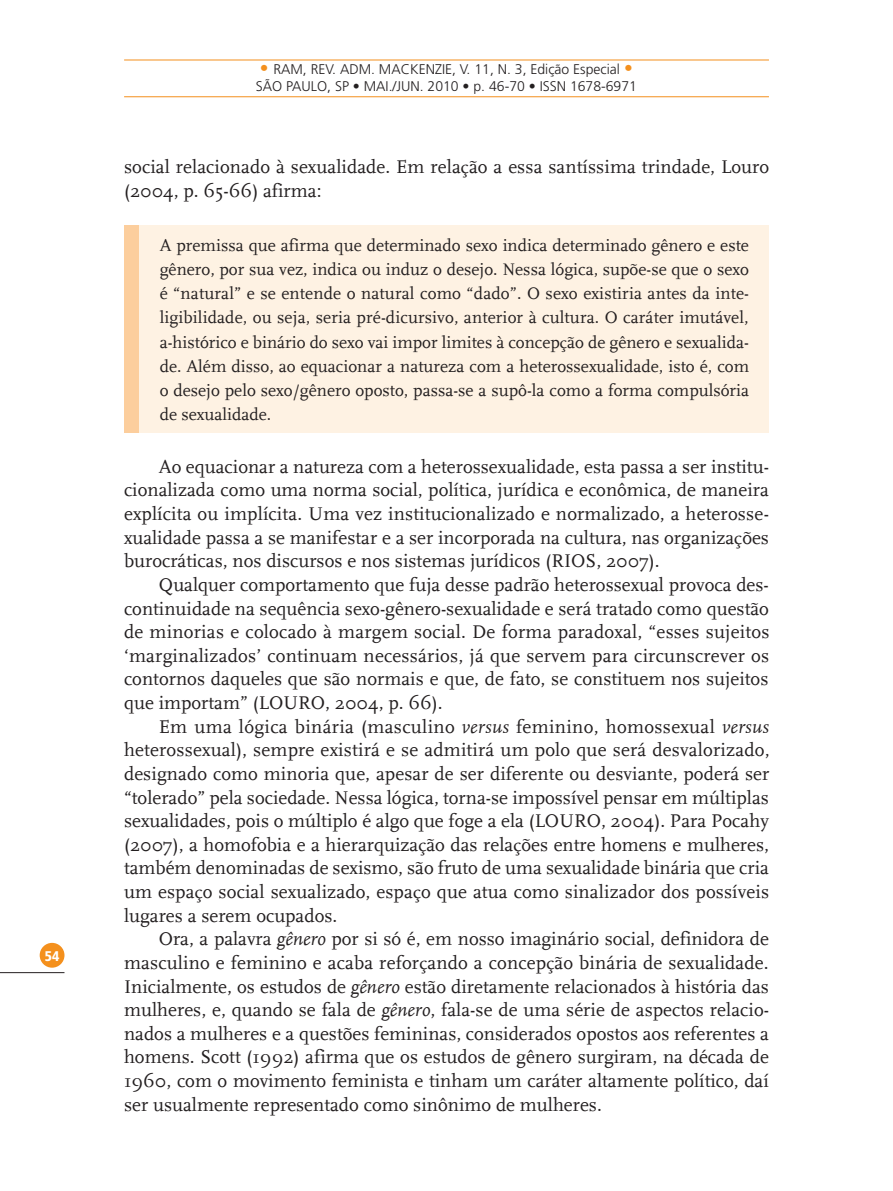
<style>
.page{position:relative;width:893px;height:1191px;background:#fff}
.page>*{position:absolute;margin:0;border:0;box-sizing:border-box;transform-origin:0 0}
.t1{font:19.25px/23.6px "FF Scala Definitive";color:#231f20;text-align:justify}
.t2{font:17.5px/24.2px "FF Scala Definitive";color:#231f20;text-align:justify}
.t3{font:300 14px/16.8px "Frutiger LT Std";color:#231f20}
.t4{font:900 condensed 14px "Frutiger LT Std";color:#fff}
.s1{font-size:17.5px;color:#f4901d}
.s2{font-style:italic}
</style>
<div class="page">
<div style="left:40px;top:943px;width:24px;height:24px;background:#f4901d;border-radius:50%"></div>
<hr style="left:0;top:972px;width:64px;height:1px;background:#231f20">
<hr style="left:124px;top:96px;width:645px;height:1px;background:#f4901d">
<hr style="left:124px;top:60px;width:645px;height:1px;background:#f4901d">
<div style="left:124px;top:225px;width:16px;height:207px;background:#fcce9d"></div>
<div style="left:140px;top:225px;width:629px;height:207px;background:#fef2e3"></div>
<p class="t4" style="left:45px;top:947px;width:16px">54</p>
<p class="t3" style="left:256px;top:61px;width:383px"><span class="s1">•</span> RAM, REV. ADM. MACKENZIE, V. 11, N. 3, Edição Especial <span class="s1">•<br></span>SÃO PAULO, SP • MAI./JUN. 2010 • p. 46-70 • ISSN 1678-6971</p>
<p class="t1" style="left:124px;top:155px;width:647px;line-height:24.2px">social relacionado à sexualidade. Em relação a essa santíssima trindade, Louro (2004, p. 65-66) afirma:</p>
<p class="t2" style="left:160px;top:233px;width:591px">A premissa que afirma que determinado sexo indica determinado gênero e este gênero, por sua vez, indica ou induz o desejo. Nessa lógica, supõe-se que o sexo é “natural” e se entende o natural como “dado”. O sexo existiria antes da inte&shy;ligibilidade, ou seja, seria pré-dicursivo, anterior à cultura. O caráter imutável, a-histórico e binário do sexo vai impor limites à concepção de gênero e sexualida&shy;de. Além disso, ao equacionar a natureza com a heterossexualidade, isto é, com o desejo pelo sexo/gênero oposto, passa-se a supô-la como a forma compulsória de sexualidade.</p>
<p class="t1" style="left:124px;top:455px;width:646px;text-indent:35px">Ao equacionar a natureza com a heterossexualidade, esta passa a ser institu&shy;cionalizada como uma norma social, política, jurídica e econômica, de maneira explícita ou implícita. Uma vez institucionalizado e normalizado, a heterosse&shy;xualidade passa a se manifestar e a ser incorporada na cultura, nas organizações burocráticas, nos discursos e nos sistemas jurídicos (RIOS, 2007).</p>
<p class="t1" style="left:124px;top:573px;width:647px;text-indent:35px">Qualquer comportamento que fuja desse padrão heterossexual provoca des&shy;continuidade na sequência sexo-gênero-sexualidade e será tratado como questão de minorias e colocado à margem social. De forma paradoxal, “esses sujeitos ‘marginalizados’ continuam necessários, já que servem para circunscrever os contornos daqueles que são normais e que, de fato, se constituem nos sujeitos que importam” (LOURO, 2004, p. 66).</p>
<p class="t1" style="left:124px;top:715px;width:647px;text-indent:35px">Em uma lógica binária (masculino <span class="s2">versus</span> feminino, homossexual <span class="s2">versus </span>heterossexual), sempre existirá e se admitirá um polo que será desvalorizado, designado como minoria que, apesar de ser diferente ou desviante, poderá ser “tolerado” pela sociedade. Nessa lógica, torna-se impossível pensar em múltiplas sexualidades, pois o múltiplo é algo que foge a ela (LOURO, 2004). Para Pocahy (2007), a homofobia e a hierarquização das relações entre homens e mulheres, também denominadas de sexismo, são fruto de uma sexualidade binária que cria um espaço social sexualizado, espaço que atua como sinalizador dos possíveis lugares a serem ocupados.</p>
<p class="t1" style="left:124px;top:927px;width:646px;text-indent:35px">Ora, a palavra <span class="s2">gênero</span> por si só é, em nosso imaginário social, definidora de masculino e feminino e acaba reforçando a concepção binária de sexualidade.<br>Inicialmente, os estudos de <span class="s2">gênero</span> estão diretamente relacionados à história das mulheres, e, quando se fala de <span class="s2">gênero</span>, fala-se de uma série de aspectos relacio&shy;nados a mulheres e a questões femininas, considerados opostos aos referentes a homens. Scott (1992) afirma que os estudos de gênero surgiram, na década de 1960, com o movimento feminista e tinham um caráter altamente político, daí ser usualmente representado como sinônimo de mulheres.</p>
</div>
